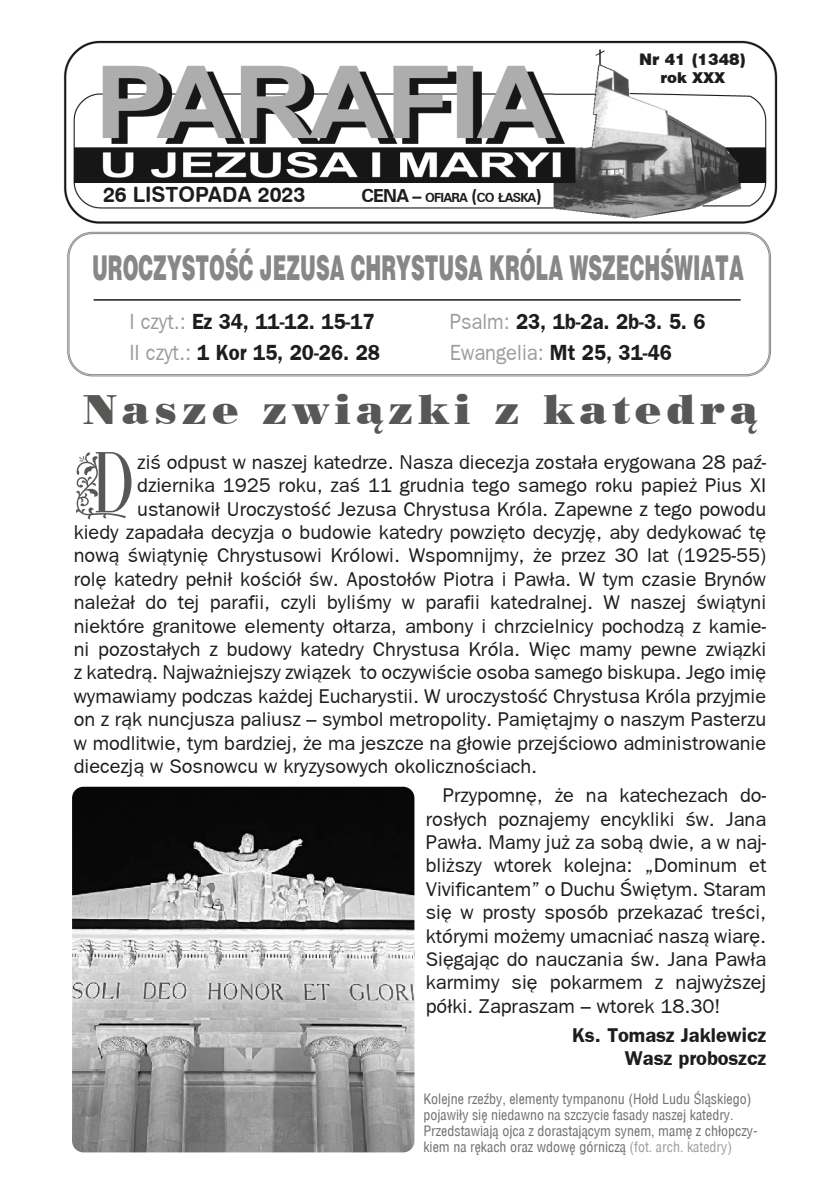
<style>
.page{position:relative;width:840px;height:1191px;background:#fff}
.page>*{position:absolute;margin:0;border:0;box-sizing:border-box;transform-origin:0 0}
.t1{font:89.8px "Remeslo STD";color:#575756}
.t2{font:42px "Poster Bodoni L2";letter-spacing:.12em;color:#575756}
.t3{font:900 34.2px "Switzerland";color:#878787;scale:.56 1}
.t4{font:700 22px "Frankfurt Gothic";color:#1d1d1b;scale:.92 1}
.t5{font:22px "Frankfurt Gothic";color:#9d9d9d;scale:.92 1}
.t6{font:21px "Swiss 721 L2 Bold Rounded";color:#1d1d1b}
.t7{font:20px/23.4px "Frankfurt Gothic";color:#1d1d1b;text-align:justify}
.t8{font:700 20px/23.4px "Frankfurt Gothic";color:#1d1d1b;text-align:right}
.t9{font:900 16px "Swiss 721 BT";color:#1d1d1b}
.t10{font:900 15px "Swiss 721 BT";color:#1d1d1b}
.t11{font:14px/16px "Switzerland Condensed";color:#70706f}
.t12{font:700 12.6px "Zurich L2";letter-spacing:-.055em;color:#1d1d1b}
.s1{font-size:18px}
.s2{font-weight:400;color:#9d9d9d}
.s3{font-weight:700;color:#1d1d1b}
.s4{color:#9d9d9d}
</style>
<div class="page">
<img style="left:63px;top:40px;width:715px;height:184px">
<div style="left:69px;top:233px;width:700px;height:142px;border:1px solid #878787;border-radius:23px"></div>
<hr style="left:94px;top:299px;width:646px;height:2px;background:#1d1d1b">
<img style="left:72px;top:786px;width:342px;height:366px">
<p class="t6" style="left:103px;top:180px;width:204px">26 LISTOPADA 2023</p>
<p class="t12" style="left:361px;top:189px;width:182px"><span class="s1">CENA –</span> OFIARA <span class="s1">(</span>CO ŁASKA<span class="s1">)</span></p>
<p class="t9" style="left:638px;top:49px;width:109px">Nr 41 (1348)</p>
<p class="t10" style="left:660px;top:68px;width:66px">rok XXX</p>
<h3 class="t3" style="left:92px;top:247px;width:1164px">UROCZYSTOŚĆ JEZUSA CHRYSTUSA KRÓLA WSZECHŚWIATA</h3>
<p class="t4" style="left:129px;top:309px;width:268px"><span class="s2">I czyt.:</span> Ez 34, 11-12. 15-17</p>
<p class="t4" style="left:449px;top:309px;width:279px"><span class="s2">Psalm:</span> 23, 1b-2a. 2b-3. 5. 6</p>
<p class="t4" style="left:129px;top:340px;width:273px"><span class="s2">II czyt.:</span> 1 Kor 15, 20-26. 28</p>
<p class="t5" style="left:449px;top:340px;width:243px">Ewangelia: <span class="s3">Mt 25, 31-46</span></p>
<h2 class="t2" style="left:83px;top:382px;width:675px">Nasze związki z katedrą</h2>
<h1 class="t1" style="left:74px;top:434px;width:61px">D</h1>
<p class="t7" style="left:137px;top:450px;width:630px">ziś odpust w naszej katedrze. Nasza diecezja została erygowana 28 paź-</p>
<p class="t7" style="left:137px;top:473px;width:630px">dziernika 1925 roku, zaś 11 grudnia tego samego roku papież Pius XI</p>
<p class="t7" style="left:137px;top:497px;width:630px">ustanowił Uroczystość Jezusa Chrystusa Króla. Zapewne z tego powodu</p>
<p class="t7" style="left:74px;top:520px;width:693px">kiedy zapadała decyzja o budowie katedry powzięto decyzję, aby dedykować tę</p>
<p class="t7" style="left:74px;top:543px;width:693px">nową świątynię Chrystusowi Królowi. Wspomnijmy, że przez 30 lat (1925-55)</p>
<p class="t7" style="left:74px;top:567px;width:693px">rolę katedry pełnił kościół św. Apostołów Piotra i Pawła. W tym czasie Brynów</p>
<p class="t7" style="left:74px;top:590px;width:693px">należał do tej parafii, czyli byliśmy w parafii katedralnej. W naszej świątyni</p>
<p class="t7" style="left:74px;top:614px;width:693px">niektóre granitowe elementy ołtarza, ambony i chrzcielnicy pochodzą z kamie-</p>
<p class="t7" style="left:74px;top:637px;width:693px">ni pozostałych z budowy katedry Chrystusa Króla. Więc mamy pewne związki</p>
<p class="t7" style="left:74px;top:660px;width:693px">z katedrą. Najważniejszy związek to oczywiście osoba samego biskupa. Jego imię</p>
<p class="t7" style="left:74px;top:684px;width:693px">wymawiamy podczas każdej Eucharystii. W uroczystość Chrystusa Króla przyjmie</p>
<p class="t7" style="left:74px;top:707px;width:693px">on z rąk nuncjusza paliusz – symbol metropolity. Pamiętajmy o naszym Pasterzu</p>
<p class="t7" style="left:74px;top:731px;width:693px">w modlitwie, tym bardziej, że ma jeszcze na głowie przejściowo administrowanie</p>
<p class="t7" style="left:74px;top:754px;width:464px">diecezją w Sosnowcu w kryzysowych okolicznościach.</p>
<p class="t7" style="left:425px;top:783px;width:342px;text-indent:17px">Przypomnę, że na katechezach do&shy;rosłych poznajemy encykliki św. Jana Pawła. Mamy już za sobą dwie, a w naj&shy;bliższy wtorek kolejna: „Dominum et Vivificantem” o Duchu Świętym. Staram się w prosty sposób przekazać treści, którymi możemy umacniać naszą wiarę.<br>Sięgając do nauczania św. Jana Pawła karmimy się pokarmem z najwyższej półki. Zapraszam – wtorek 18.30!</p>
<p class="t8" style="left:571px;top:1023px;width:195px">Ks. Tomasz Jaklewicz<br>Wasz proboszcz</p>
<p class="t11" style="left:423px;top:1090px;width:335px">Kolejne rzeźby, elementy tympanonu (Hołd Ludu Śląskiego) pojawiły się niedawno na szczycie fasady naszej katedry.<br>Przedstawiają ojca z dorastającym synem, mamę z chłopczy&shy;kiem na rękach oraz wdowę górniczą <span class="s4">(fot. arch. katedry)</span></p>
</div>
